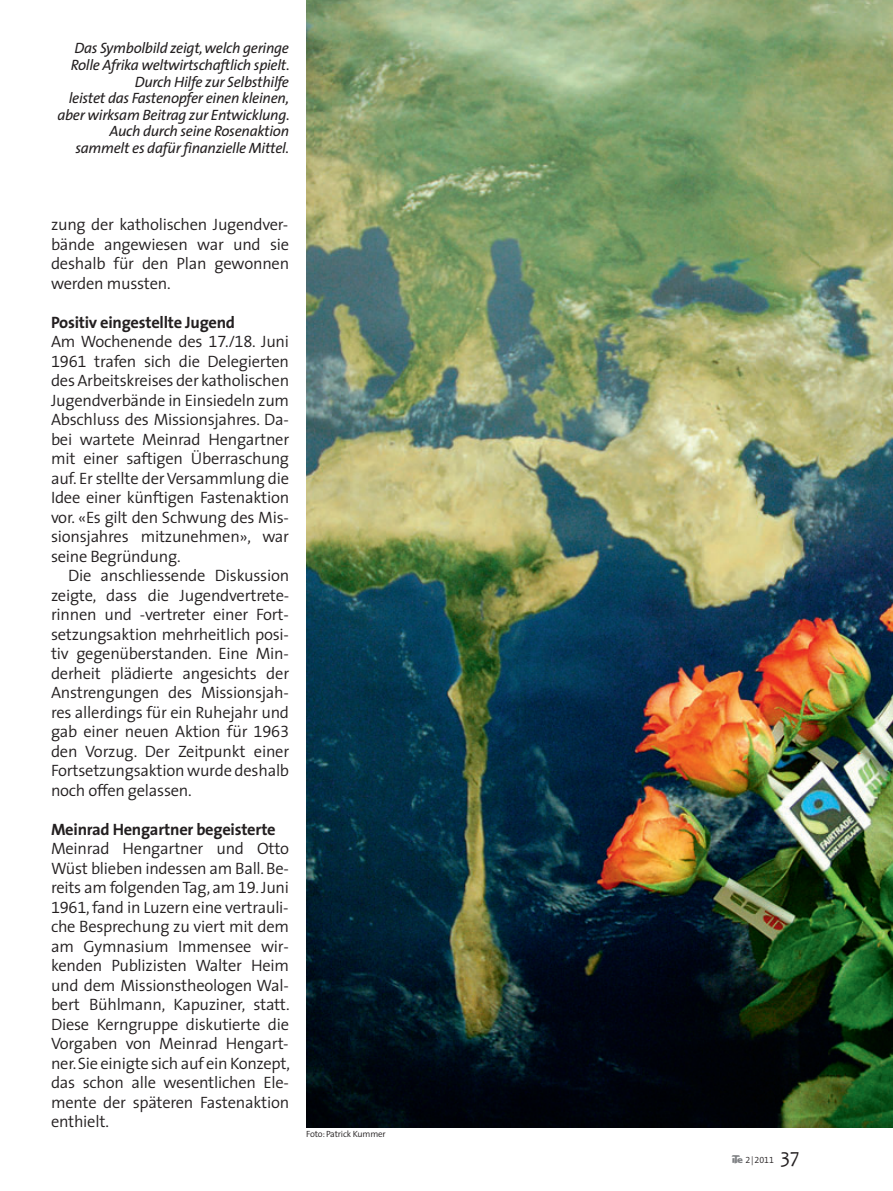
<style>
.page{position:relative;width:893px;height:1191px;background:#fff}
.page>*{position:absolute;margin:0;border:0;box-sizing:border-box;transform-origin:0 0}
.t1{font:21px "Candara";color:#231f20;scale:.94 1}
.t2{font:300 16.5px/19.5px "The Sans SN";letter-spacing:-.015em;color:#231f20;text-align:justify}
.t3{font:700 16.5px "The Sans SN";letter-spacing:-.015em;color:#231f20}
.t4{font:italic 15px/16.5px "The Sans SN";letter-spacing:-.02em;color:#231f20;text-align:right}
.t5{font:300 9px "The Sans SN";letter-spacing:-.015em;color:#231f20}
.s1{font-family:"Ite Font";font-weight:400;color:#808285}
</style>
<div class="page">
<img style="left:306px;top:0;width:587px;height:1127px">
<p class="t4" style="left:57px;top:42px;width:234px">Das Symbolbild zeigt, welch geringe Rolle Afrika weltwirtschaftlich spielt.<br>Durch Hilfe zur Selbsthilfe<br>leistet das Fastenopfer einen kleinen, aber wirksam Beitrag zur Entwicklung.<br>Auch durch seine Rosenaktion sammelt es dafür finanzielle Mittel.</p>
<p class="t2" style="left:51px;top:216px;width:240px">zung der katholischen Jugendver&shy;bände angewiesen war und sie deshalb für den Plan gewonnen werden mussten.</p>
<p class="t3" style="left:51px;top:316px;width:186px">Positiv eingestellte Jugend</p>
<p class="t2" style="left:51px;top:333px;width:240px">Am Wochenende des 17./18. Juni 1961 trafen sich die Delegierten des Arbeitskreises der katholischen Jugendverbände in Einsiedeln zum Abschluss des Missionsjahres. Da&shy;bei wartete Meinrad Hengartner mit einer saftigen Überraschung auf. Er stellte der Versammlung die Idee einer künftigen Fastenaktion vor. «Es gilt den Schwung des Mis&shy;sionsjahres mitzunehmen», war seine Begründung.</p>
<p class="t2" style="left:51px;top:567px;width:240px;text-indent:17px">Die anschliessende Diskussion zeigte, dass die Jugendvertrete&shy;rinnen und -vertreter einer Fort - setzungsaktion mehrheitlich posi&shy;tiv gegenüberstanden. Eine Min&shy;derheit plädierte angesichts der Anstrengungen des Missionsjah&shy;res allerdings für ein Ruhejahr und gab einer neuen Aktion für 1963 den Vorzug. Der Zeitpunkt einer Fortsetzungsaktion wurde deshalb noch offen gelassen.</p>
<p class="t3" style="left:51px;top:823px;width:226px">Meinrad Hengartner begeisterte</p>
<p class="t2" style="left:51px;top:840px;width:240px">Meinrad Hengartner und Otto Wüst blieben indessen am Ball. Be&shy;reits am folgenden Tag, am 19. Juni 1961, fand in Luzern eine vertrauli&shy;che Besprechung zu viert mit dem am Gymnasium Immensee wir&shy;kenden Publizisten Walter Heim und dem Missionstheologen Wal&shy;bert Bühlmann, Kapuziner, statt.<br>Diese Kerngruppe diskutierte die Vorgaben von Meinrad Hengart&shy;ner. Sie einigte sich auf ein Konzept, das schon alle wesentlichen Ele&shy;mente der späteren Fastenaktion enthielt.</p>
<p class="t5" style="left:306px;top:1130px;width:81px">Foto: Patrick Kummer</p>
<p class="t5" style="left:732px;top:1156px;width:44px"><span class="s1">a</span> 2|2011</p>
<p class="t1" style="left:780px;top:1143px;width:22px">37</p>
</div>
